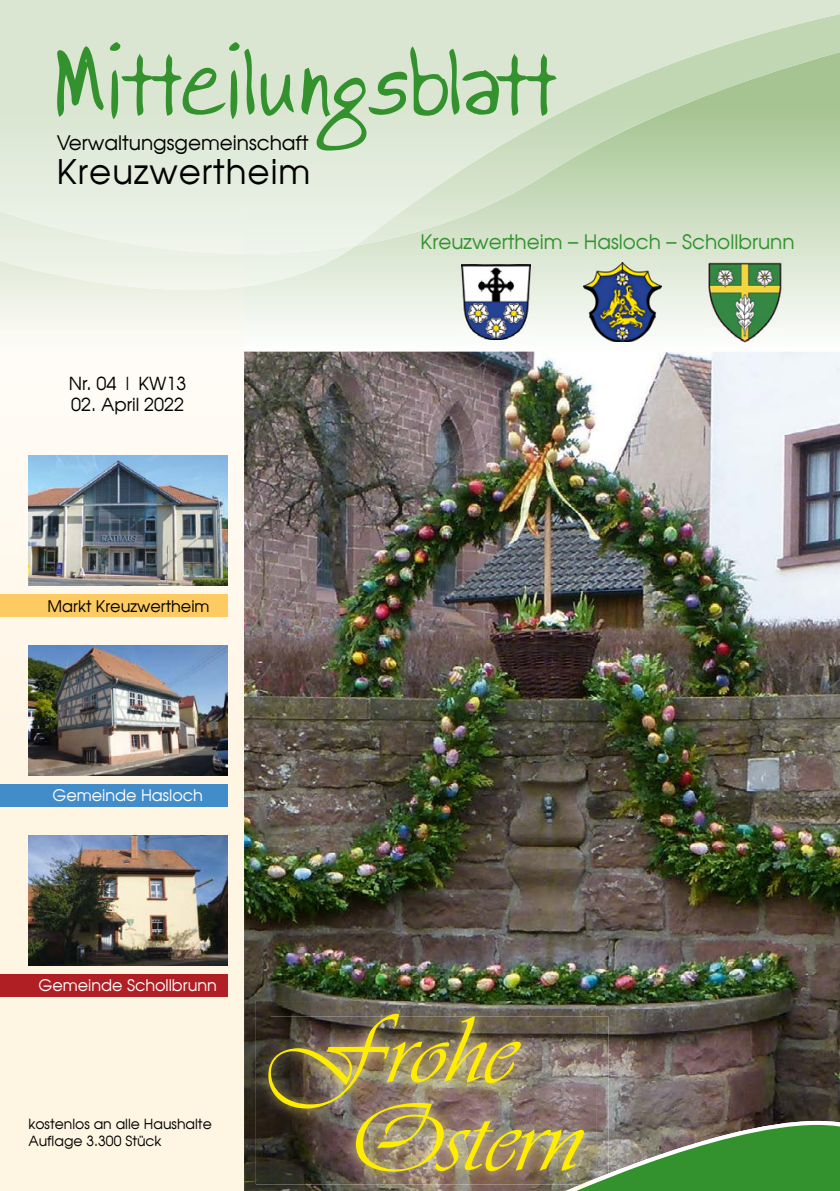
<style>
.page{position:relative;width:840px;height:1191px;background:#fff}
.page>*{position:absolute;margin:0;border:0;box-sizing:border-box;transform-origin:0 0}
.t1{font:100px/88px "Vivaldi D";color:#ffed00;scale:1.04 1}
.t2{font:96px "Brooks Hand";color:#34922e}
.t3{font:34px "Avalon Plain";letter-spacing:.03em;color:#000}
.t4{font:20px "Avalon Plain";color:#34922e}
.t5{font:20px "Avalon Plain";color:#000}
.t6{font:18px "Avalon Plain";color:#000}
.t7{font:16px "Avalon Plain";color:#fff}
.t8{font:16px "Avalon Plain";color:#000}
.t9{font:14px/16.8px "Avalon Plain";color:#000}
</style>
<div class="page">
<svg style="left:244px;top:254px;width:595px;height:78px"></svg>
<svg style="left:244px;top:254px;width:111px;height:33px;background:#e7efe2"></svg>
<svg style="left:0;top:0;width:839px;height:254px;background:#d3e1c9"></svg>
<div style="left:0;top:351px;width:244px;height:840px;background:linear-gradient(to bottom,#fefaf2,#fef2dd)"></div>
<div style="left:0;top:254px;width:244px;height:36px;background:#eef2e7"></div>
<div style="left:0;top:173px;width:244px;height:81px;background:#e9f0e3"></div>
<div style="left:0;top:594px;width:227px;height:23px;background:#fdcb61"></div>
<img style="left:28px;top:455px;width:199px;height:130px">
<div style="left:0;top:784px;width:227px;height:22px;background:#418cc9"></div>
<img style="left:28px;top:645px;width:199px;height:130px">
<div style="left:0;top:974px;width:227px;height:22px;background:#af1f23"></div>
<img style="left:28px;top:835px;width:199px;height:130px">
<img style="left:244px;top:351px;width:595px;height:840px">
<img style="left:461px;top:265px;width:69px;height:75px">
<img style="left:583px;top:263px;width:78px;height:79px">
<img style="left:705px;top:260px;width:78px;height:83px">
<img style="left:271px;top:1016px;width:337px;height:175px">
<img style="left:256px;top:1001px;width:339px;height:183px">
<img style="left:271px;top:1016px;width:324px;height:168px">
<svg style="left:531px;top:1097px;width:308px;height:94px;background:#658256"></svg>
<img style="left:581px;top:1178px;width:14px;height:6px">
<h2 class="t2" style="left:52px;top:13px;width:505px">Mitteilungsblatt</h2>
<h3 class="t5" style="left:57px;top:130px;width:253px">Verwaltungsgemeinschaft</h3>
<h3 class="t3" style="left:57px;top:150px;width:255px">Kreuzwertheim</h3>
<p class="t6" style="left:69px;top:372px;width:119px">Nr. 04 | KW13</p>
<p class="t6" style="left:71px;top:393px;width:115px">02. April 2022</p>
<h3 class="t4" style="left:420px;top:229px;width:375px">Kreuzwertheim – Hasloch – Schollbrunn</h3>
<p class="t8" style="left:47px;top:595px;width:163px">Markt Kreuzwertheim</p>
<p class="t7" style="left:52px;top:785px;width:152px">Gemeinde Hasloch</p>
<p class="t7" style="left:38px;top:975px;width:180px">Gemeinde Schollbrunn</p>
<p class="t9" style="left:28px;top:1115px;width:185px">kostenlos an alle Haushalte<br>Auflage 3.300 Stück</p>
<h1 class="t1" style="left:346px;top:1007px;width:227px;text-indent:-78px">Frohe<br>Ostern</h1>
</div>
